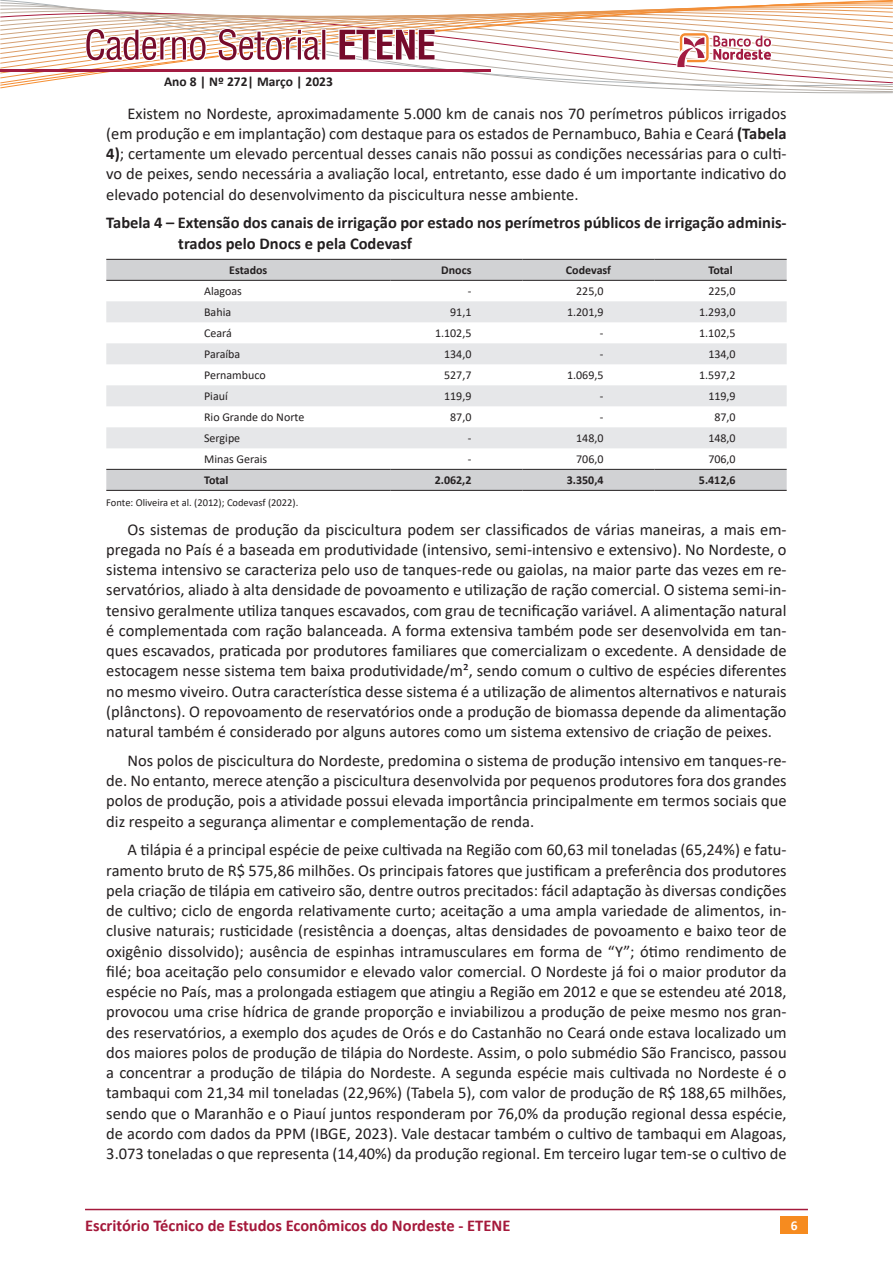
<style>
.page{position:relative;width:893px;height:1263px;background:#fff}
.page>*{position:absolute;margin:0;border:0;box-sizing:border-box;transform-origin:0 0}
.CS_Corpo_normal{font:16.5px/20.2px "Calibri";color:#231f20;text-align:justify}
.CS_Tit_fig_grar{font:700 16.5px/20.2px "Calibri";color:#231f20}
.t1{font:700 16.5px "Calibri";color:#a5193b}
.t2{font:700 13.5px "Calibri";color:#231f20}
.t3{font:700 13.5px "Calibri";color:#fff}
.t4{font:12px "Calibri";color:#231f20}
.t5{font:700 12px "Calibri";color:#231f20}
.CS_Fonte{font:10.5px "Calibri";color:#231f20}
.s1{font-weight:700}
</style>
<div class="page">
<div style="left:781px;top:1216px;width:27px;height:17px;background:#f68b1f"></div>
<hr style="left:85px;top:1209px;width:723px;height:1px;background:#a5193b">
<svg style="left:0;top:0;width:893px;height:259px"></svg>
<hr style="left:0;top:70px;width:490px;height:2px;background:#a31c42">
<div style="left:106px;top:260px;width:681px;height:230px;background:#d1d2d4"></div>
<svg style="left:106px;top:281px;width:681px;height:188px"></svg>
<svg style="left:106px;top:301px;width:681px;height:147px;fill:#e6e7e9"></svg>
<hr style="left:106px;top:469px;width:284px;height:1px;background:#231f20">
<hr style="left:390px;top:469px;width:132px;height:1px;background:#231f20">
<hr style="left:522px;top:469px;width:133px;height:1px;background:#231f20">
<hr style="left:655px;top:469px;width:132px;height:1px;background:#231f20">
<hr style="left:106px;top:490px;width:284px;height:1px;background:#231f20">
<hr style="left:390px;top:490px;width:132px;height:1px;background:#231f20">
<hr style="left:522px;top:490px;width:133px;height:1px;background:#231f20">
<hr style="left:655px;top:490px;width:132px;height:1px;background:#231f20">
<hr style="left:106px;top:259px;width:284px;height:1px;background:#231f20">
<hr style="left:390px;top:259px;width:132px;height:1px;background:#231f20">
<hr style="left:522px;top:259px;width:133px;height:1px;background:#231f20">
<hr style="left:655px;top:259px;width:132px;height:1px;background:#231f20">
<hr style="left:106px;top:280px;width:284px;height:1px;background:#231f20">
<hr style="left:390px;top:280px;width:132px;height:1px;background:#231f20">
<hr style="left:522px;top:280px;width:133px;height:1px;background:#231f20">
<hr style="left:655px;top:280px;width:132px;height:1px;background:#231f20">
<p class="t2" style="left:164px;top:72px;width:170px">Ano 8 | Nº 272| Março | 2023</p>
<p class="CS_Corpo_normal" style="left:106px;top:103px;width:682px;text-indent:21px">Existem no Nordeste, aproximadamente 5.000 km de canais nos 70 perímetros públicos irrigados (em produção e em implantação) com destaque para os estados de Pernambuco, Bahia e Ceará <span class="s1">(Tabela 4)</span>; certamente um elevado percentual desses canais não possui as condições necessárias para o culti&shy;vo de peixes, sendo necessária a avaliação local, entretanto, esse dado é um importante indicativo do elevado potencial do desenvolvimento da piscicultura nesse ambiente.</p>
<p class="CS_Tit_fig_grar" style="left:178px;top:213px;width:610px;text-indent:-72px">Tabela 4 – Extensão dos canais de irrigação por estado nos perímetros públicos de irrigação adminis&shy;trados pelo Dnocs e pela Codevasf</p>
<p class="t5" style="left:229px;top:262px;width:40px">Estados</p>
<p class="t5" style="left:441px;top:262px;width:32px">Dnocs</p>
<p class="t5" style="left:566px;top:262px;width:47px">Codevasf</p>
<p class="t5" style="left:708px;top:262px;width:26px">Total</p>
<p class="t4" style="left:204px;top:283px;width:39px">Alagoas</p>
<p class="t4" style="left:468px;top:283px;width:5px">-</p>
<p class="t4" style="left:576px;top:283px;width:29px">225,0</p>
<p class="t4" style="left:708px;top:283px;width:29px">225,0</p>
<p class="t4" style="left:204px;top:304px;width:29px">Bahia</p>
<p class="t4" style="left:450px;top:304px;width:23px">91,1</p>
<p class="t4" style="left:567px;top:304px;width:38px">1.201,9</p>
<p class="t4" style="left:699px;top:304px;width:38px">1.293,0</p>
<p class="t4" style="left:204px;top:325px;width:29px">Ceará</p>
<p class="t4" style="left:435px;top:325px;width:38px">1.102,5</p>
<p class="t4" style="left:600px;top:325px;width:5px">-</p>
<p class="t4" style="left:699px;top:325px;width:38px">1.102,5</p>
<p class="t4" style="left:204px;top:346px;width:38px">Paraíba</p>
<p class="t4" style="left:444px;top:346px;width:29px">134,0</p>
<p class="t4" style="left:600px;top:346px;width:5px">-</p>
<p class="t4" style="left:708px;top:346px;width:29px">134,0</p>
<p class="t4" style="left:204px;top:367px;width:63px">Pernambuco</p>
<p class="t4" style="left:444px;top:367px;width:29px">527,7</p>
<p class="t4" style="left:567px;top:367px;width:38px">1.069,5</p>
<p class="t4" style="left:699px;top:367px;width:38px">1.597,2</p>
<p class="t4" style="left:204px;top:388px;width:25px">Piauí</p>
<p class="t4" style="left:444px;top:388px;width:29px">119,9</p>
<p class="t4" style="left:600px;top:388px;width:5px">-</p>
<p class="t4" style="left:708px;top:388px;width:29px">119,9</p>
<p class="t4" style="left:204px;top:409px;width:102px">Rio Grande do Norte</p>
<p class="t4" style="left:450px;top:409px;width:23px">87,0</p>
<p class="t4" style="left:600px;top:409px;width:5px">-</p>
<p class="t4" style="left:714px;top:409px;width:23px">87,0</p>
<p class="t4" style="left:204px;top:430px;width:38px">Sergipe</p>
<p class="t4" style="left:468px;top:430px;width:5px">-</p>
<p class="t4" style="left:576px;top:430px;width:29px">148,0</p>
<p class="t4" style="left:708px;top:430px;width:29px">148,0</p>
<p class="t4" style="left:204px;top:451px;width:65px">Minas Gerais</p>
<p class="t4" style="left:468px;top:451px;width:5px">-</p>
<p class="t4" style="left:576px;top:451px;width:29px">706,0</p>
<p class="t4" style="left:708px;top:451px;width:29px">706,0</p>
<p class="t5" style="left:204px;top:472px;width:26px">Total</p>
<p class="t5" style="left:435px;top:472px;width:38px">2.062,2</p>
<p class="t5" style="left:567px;top:472px;width:38px">3.350,4</p>
<p class="t5" style="left:699px;top:472px;width:38px">5.412,6</p>
<p class="CS_Fonte" style="left:106px;top:495px;width:194px">Fonte: Oliveira et al. (2012); Codevasf (2022).</p>
<p class="CS_Corpo_normal" style="left:106px;top:519px;width:682px;text-indent:21px">Os sistemas de produção da piscicultura podem ser classificados de várias maneiras, a mais em&shy;pregada no País é a baseada em produtividade (intensivo, semi-intensivo e extensivo). No Nordeste, o sistema intensivo se caracteriza pelo uso de tanques-rede ou gaiolas, na maior parte das vezes em re&shy;servatórios, aliado à alta densidade de povoamento e utilização de ração comercial. O sistema semi-in&shy;tensivo geralmente utiliza tanques escavados, com grau de tecnificação variável. A alimentação natural é complementada com ração balanceada. A forma extensiva também pode ser desenvolvida em tan&shy;ques escavados, praticada por produtores familiares que comercializam o excedente. A densidade de estocagem nesse sistema tem baixa produtividade/m², sendo comum o cultivo de espécies diferentes no mesmo viveiro. Outra característica desse sistema é a utilização de alimentos alternativos e naturais (plânctons). O repovoamento de reservatórios onde a produção de biomassa depende da alimentação natural também é considerado por alguns autores como um sistema extensivo de criação de peixes.</p>
<p class="CS_Corpo_normal" style="left:106px;top:750px;width:682px;text-indent:21px">Nos polos de piscicultura do Nordeste, predomina o sistema de produção intensivo em tanques-re&shy;de. No entanto, merece atenção a piscicultura desenvolvida por pequenos produtores fora dos grandes polos de produção, pois a atividade possui elevada importância principalmente em termos sociais que diz respeito a segurança alimentar e complementação de renda.</p>
<p class="CS_Corpo_normal" style="left:106px;top:839px;width:682px;text-indent:21px">A tilápia é a principal espécie de peixe cultivada na Região com 60,63 mil toneladas (65,24%) e fatu&shy;ramento bruto de R$ 575,86 milhões. Os principais fatores que justificam a preferência dos produtores pela criação de tilápia em cativeiro são, dentre outros precitados: fácil adaptação às diversas condições de cultivo; ciclo de engorda relativamente curto; aceitação a uma ampla variedade de alimentos, in&shy;clusive naturais; rusticidade (resistência a doenças, altas densidades de povoamento e baixo teor de oxigênio dissolvido); ausência de espinhas intramusculares em forma de “Y”; ótimo rendimento de filé; boa aceitação pelo consumidor e elevado valor comercial. O Nordeste já foi o maior produtor da espécie no País, mas a prolongada estiagem que atingiu a Região em 2012 e que se estendeu até 2018, provocou uma crise hídrica de grande proporção e inviabilizou a produção de peixe mesmo nos gran&shy;des reservatórios, a exemplo dos açudes de Orós e do Castanhão no Ceará onde estava localizado um dos maiores polos de produção de tilápia do Nordeste. Assim, o polo submédio São Francisco, passou a concentrar a produção de tilápia do Nordeste. A segunda espécie mais cultivada no Nordeste é o tambaqui com 21,34 mil toneladas (22,96%) (Tabela 5), com valor de produção de R$ 188,65 milhões, sendo que o Maranhão e o Piauí juntos responderam por 76,0% da produção regional dessa espécie, de acordo com dados da PPM (IBGE, 2023). Vale destacar também o cultivo de tambaqui em Alagoas, 3.073 toneladas o que representa (14,40%) da produção regional. Em terceiro lugar tem-se o cultivo de</p>
<p class="t1" style="left:85px;top:1213px;width:427px">Escritório Técnico de Estudos Econômicos do Nordeste - ETENE</p>
<p class="t3" style="left:791px;top:1216px;width:8px">6</p>
</div>
